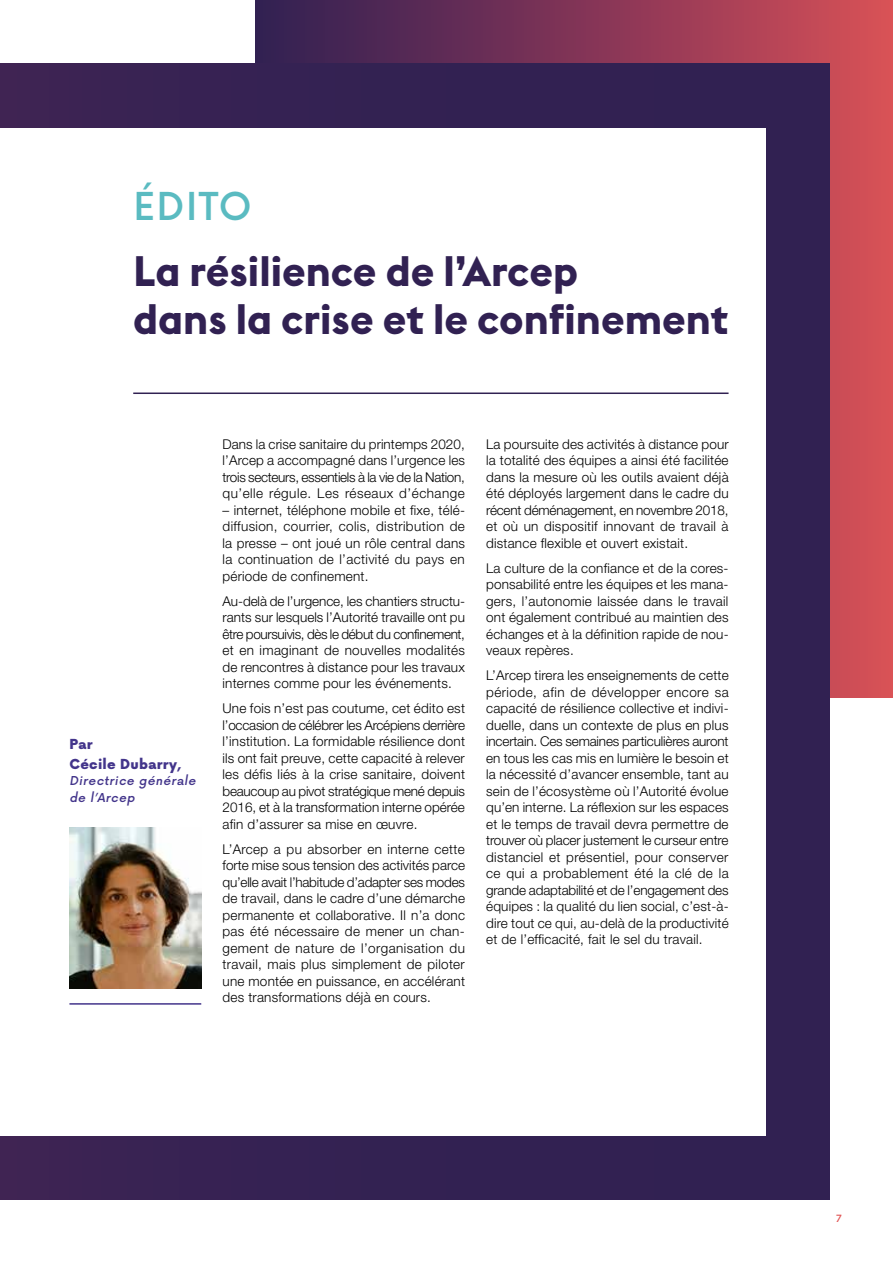
<style>
.page{position:relative;width:893px;height:1263px;background:#fff}
.page>*{position:absolute;margin:0;border:0;box-sizing:border-box;transform-origin:0 0}
.t1{font:700 42px/48px "Euclid Flex";color:#312152}
.t2{font:500 37.5px "Now Alt";letter-spacing:.045em;color:#5abbc1}
.t3{font:300 13.5px/16.5px "Helvetica Neue LT Std";letter-spacing:.015em;color:#000;text-align:justify}
.t4{font:900 13.5px/19.5px "Now Alt";letter-spacing:.015em;color:#43358b}
.t5{font:italic 500 12px/16.5px "Now Alt";color:#43358b}
.t6{font:500 9.75px "Now Alt";color:#e15555}
</style>
<div class="page">
<div style="left:255px;top:0;width:638px;height:697px;background:linear-gradient(to right,#2e1e54,#d54e58)"></div>
<div style="left:0;top:64px;width:829px;height:1135px;background:#312152"></div>
<div style="left:0;top:128px;width:765px;height:1007px;background:#fff"></div>
<hr style="left:133px;top:392px;width:596px;height:2px;background:#312152">
<hr style="left:69px;top:1003px;width:132px;height:2px;background:#43358b">
<img style="left:69px;top:828px;width:132px;height:160px">
<h2 class="t2" style="left:133px;top:178px;width:120px">ÉDITO</h2>
<h1 class="t1" style="left:133px;top:247px;width:597px">La résilience de l’Arcep<br>dans la crise et le confinement</h1>
<p class="t4" style="left:69px;top:734px;width:114px">Par<br>Cécile Dubarry,</p>
<p class="t5" style="left:69px;top:772px;width:131px">Directrice générale de l’Arcep</p>
<p class="t3" style="left:223px;top:435px;width:244px">Dans la crise sanitaire du printemps 2020, l’Arcep a accompagné dans l’urgence les trois secteurs, essentiels à la vie de la Nation, qu’elle régule. Les réseaux d’échange</p>
<p class="t3" style="left:223px;top:501px;width:244px">– internet, téléphone mobile et fixe, télé&shy;diffusion, courrier, colis, distribution de la presse – ont joué un rôle central dans la continuation de l’activité du pays en période de confinement.</p>
<p class="t3" style="left:223px;top:592px;width:244px">Au-delà de l’urgence, les chantiers structu&shy;rants sur lesquels l’Autorité travaille ont pu être poursuivis, dès le début du confinement, et en imaginant de nouvelles modalités de rencontres à distance pour les travaux internes comme pour les événements.</p>
<p class="t3" style="left:223px;top:700px;width:244px">Une fois n’est pas coutume, cet édito est l’occasion de célébrer les Arcépiens derrière l’institution. La formidable résilience dont ils ont fait preuve, cette capacité à relever les défis liés à la crise sanitaire, doivent beaucoup au pivot stratégique mené depuis 2016, et à la transformation interne opérée afin d’assurer sa mise en œuvre.</p>
<p class="t3" style="left:223px;top:840px;width:244px">L’Arcep a pu absorber en interne cette forte mise sous tension des activités parce qu’elle avait l’habitude d’adapter ses modes de travail, dans le cadre d’une démarche permanente et collaborative. Il n’a donc pas été nécessaire de mener un chan&shy;gement de nature de l’organisation du travail, mais plus simplement de piloter une montée en puissance, en accélérant des transformations déjà en cours.</p>
<p class="t3" style="left:486px;top:435px;width:244px">La poursuite des activités à distance pour la totalité des équipes a ainsi été facilitée dans la mesure où les outils avaient déjà été déployés largement dans le cadre du récent déménagement, en novembre 2018, et où un dispositif innovant de travail à distance flexible et ouvert existait.</p>
<p class="t3" style="left:486px;top:559px;width:244px">La culture de la confiance et de la cores&shy;ponsabilité entre les équipes et les mana&shy;gers, l’autonomie laissée dans le travail ont également contribué au maintien des échanges et à la définition rapide de nou&shy;veaux repères.</p>
<p class="t3" style="left:486px;top:667px;width:244px">L’Arcep tirera les enseignements de cette période, afin de développer encore sa capacité de résilience collective et indivi&shy;duelle, dans un contexte de plus en plus incertain. Ces semaines particulières auront en tous les cas mis en lumière le besoin et la nécessité d’avancer ensemble, tant au sein de l’écosystème où l’Autorité évolue qu’en interne. La réflexion sur les espaces et le temps de travail devra permettre de trouver où placer justement le curseur entre distanciel et présentiel, pour conserver ce qui a probablement été la clé de la grande adaptabilité et de l’engagement des équipes : la qualité du lien social, c’est-à&shy;dire tout ce qui, au-delà de la productivité et de l’efficacité, fait le sel du travail.</p>
<p class="t6" style="left:836px;top:1211px;width:7px">7</p>
</div>
